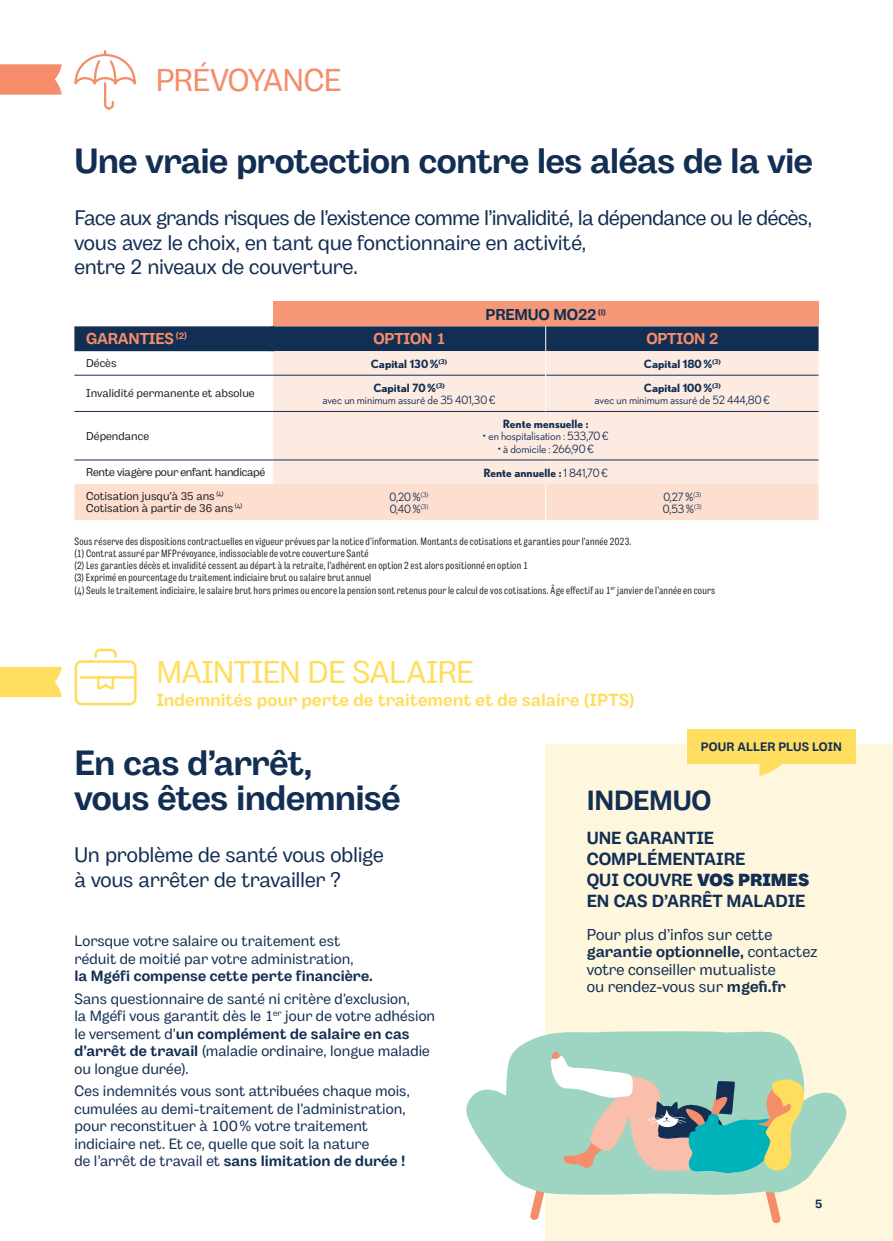
<style>
.page{position:relative;width:893px;height:1241px;background:#fff}
.page>*{position:absolute;margin:0;border:0;box-sizing:border-box;transform-origin:0 0}
.t1{font:700 35px/35px "Body Grotesque";letter-spacing:-.02em;color:#132e53}
.t2{font:31.5px "Body Grotesque";letter-spacing:-.02em;color:#ffdd5f}
.t3{font:31.5px "Body Grotesque";letter-spacing:-.02em;color:#f58d6b}
.t4{font:700 27.65px "Body Grotesque";letter-spacing:-.01em;color:#132e53}
.t5{font:21px/24.5px "Body Grotesque";letter-spacing:-.015em;color:#132e53}
.t6{font:700 17.5px/21px "Body Grotesque";color:#132e53}
.t7{font:700 17.5px "Body Grotesque";color:#ffdd5f}
.t8{font:15.75px/17.5px "Body Grotesque";color:#132e53}
.t9{font:700 15.75px "Body Grotesque";letter-spacing:-.01em;color:#f58d6b}
.t10{font:700 15.75px "Body Grotesque";letter-spacing:-.01em;color:#132e53}
.t11{font:14.88px/17.5px "Body Grotesque";color:#132e53}
.t12{font:700 14.88px "Body Grotesque";letter-spacing:.005em;color:#132e53}
.t13{font:700 12.25px "Body Grotesque";letter-spacing:.01em;color:#132e53}
.t14{font:11.38px/12.2px "Nobel";color:#132e53;text-align:center}
.t15{font:11.38px/12.2px "Body Grotesque";color:#231f20}
.t16{font:700 11.38px "Nobel";color:#132e53}
.t17{font:11.38px "Body Grotesque";letter-spacing:-.025em;color:#231f20}
.t18{font:10.5px/12.2px "Body Grotesque Slim";letter-spacing:.02em;color:#231f20}
.s1{font-weight:700}
.s2{font-weight:400}
.s3{font-weight:800}
</style>
<div class="page">
<svg style="left:0;top:64px;width:62px;height:31px;background:#f59475"></svg>
<svg style="left:0;top:666px;width:62px;height:31px;background:#ffdf6a"></svg>
<div style="left:273px;top:301px;width:546px;height:25px;background:#f69877"></div>
<div style="left:273px;top:376px;width:546px;height:108px;background:#fdebe2"></div>
<div style="left:74px;top:484px;width:745px;height:36px;background:#fddfd0"></div>
<hr style="left:74px;top:375px;width:199px;height:1px;background:#132e53">
<hr style="left:273px;top:375px;width:272px;height:1px;background:#132e53">
<hr style="left:546px;top:375px;width:273px;height:1px;background:#132e53">
<hr style="left:74px;top:411px;width:199px;height:1px;background:#132e53">
<hr style="left:273px;top:411px;width:273px;height:1px;background:#132e53">
<hr style="left:546px;top:411px;width:273px;height:1px;background:#132e53">
<hr style="left:74px;top:459px;width:199px;height:1px;background:#132e53">
<hr style="left:273px;top:459px;width:273px;height:1px;background:#132e53">
<hr style="left:546px;top:459px;width:273px;height:1px;background:#132e53">
<svg style="left:74px;top:326px;width:745px;height:49px;background:#868d9d"></svg>
<hr style="left:545px;top:375px;width:1px;height:36px;background:#fff">
<hr style="left:545px;top:484px;width:1px;height:36px;background:#fff">
<div style="left:546px;top:744px;width:347px;height:496px;background:#fef7dd"></div>
<svg style="left:517px;top:1029px;width:278px;height:20px;fill:#9ed5c2"></svg>
<svg style="left:466px;top:1049px;width:381px;height:174px"></svg>
<svg style="left:74px;top:50px;width:62px;height:60px"></svg>
<svg style="left:74px;top:648px;width:63px;height:58px"></svg>
<svg style="left:759px;top:763px;width:24px;height:13px"></svg>
<div style="left:687px;top:729px;width:169px;height:34px;background:#ffdd5f"></div>
<h2 class="t3" style="left:156px;top:60px;width:187px">PRÉVOYANCE</h2>
<h1 class="t1" style="left:74px;top:144px;width:740px">Une vraie protection contre les aléas de la vie</h1>
<h3 class="t5" style="left:74px;top:206px;width:739px">Face aux grands risques de l’existence comme l’invalidité, la dépendance ou le décès, vous avez le choix, en tant que fonctionnaire en activité,<br>entre 2 niveaux de couverture.</h3>
<h3 class="t10" style="left:486px;top:304px;width:122px">PREMUO MO22 <sup>(1)</sup></h3>
<h3 class="t9" style="left:86px;top:328px;width:102px">GARANTIES <sup>(2)</sup></h3>
<h3 class="t9" style="left:373px;top:328px;width:74px">OPTION 1</h3>
<h3 class="t9" style="left:646px;top:328px;width:73px">OPTION 2</h3>
<p class="t15" style="left:86px;top:357px;width:32px">Décès</p>
<p class="t16" style="left:371px;top:357px;width:78px">Capital 130%<sup>(3)</sup></p>
<p class="t16" style="left:644px;top:357px;width:78px">Capital 180%<sup>(3)</sup></p>
<p class="t15" style="left:86px;top:387px;width:170px">Invalidité permanente et absolue</p>
<p class="t14" style="left:322px;top:381px;width:175px"><span class="s1">Capital 70%</span><sup>(3)<br></sup>avec un minimum assuré de 35 401,30€</p>
<p class="t14" style="left:595px;top:381px;width:177px"><span class="s1">Capital 100%</span><sup>(3)<br></sup>avec un minimum assuré de 52 444,80€</p>
<p class="t15" style="left:86px;top:429px;width:64px">Dépendance</p>
<p class="t16" style="left:503px;top:417px;width:87px">Rente mensuelle :</p>
<p class="t14" style="left:483px;top:430px;width:128px">• en hospitalisation : 533,70€</p>
<p class="t14" style="left:497px;top:442px;width:98px">• à domicile : 266,90€</p>
<p class="t17" style="left:86px;top:465px;width:180px">Rente viagère pour enfant handicapé</p>
<p class="t16" style="left:483px;top:465px;width:126px">Rente annuelle : <span class="s2">1 841,70€</span></p>
<p class="t15" style="left:86px;top:490px;width:158px">Cotisation jusqu’à 35 ans <sup>(4)<br></sup>Cotisation à partir de 36 ans <sup>(4)</sup></p>
<p class="t14" style="left:390px;top:490px;width:40px;text-align:left">0,20%<sup>(3)<br></sup>0,40%<sup>(3)</sup></p>
<p class="t14" style="left:663px;top:490px;width:40px;text-align:left">0,27%<sup>(3)<br></sup>0,53%<sup>(3)</sup></p>
<p class="t18" style="left:74px;top:535px;width:642px">Sous réserve des dispositions contractuelles en vigueur prévues par la notice d’information. Montants de cotisations et garanties pour l’année 2023.<br>(1) Contrat assuré par MFPrévoyance, indissociable de votre couverture Santé<br>(2) Les garanties décès et invalidité cessent au départ à la retraite, l’adhérent en option 2 est alors positionné en option 1<br>(3) Exprimé en pourcentage du traitement indiciaire brut ou salaire brut annuel<br>(4) Seuls le traitement indiciaire, le salaire brut hors primes ou encore la pension sont retenus pour le calcul de vos cotisations. Âge effectif au 1<sup>er</sup> janvier de l’année en cours</p>
<h2 class="t2" style="left:156px;top:652px;width:319px">MAINTIEN DE SALAIRE</h2>
<h3 class="t7" style="left:156px;top:688px;width:480px">Indemnités pour perte de traitement et de salaire (IPTS)</h3>
<h1 class="t1" style="left:74px;top:746px;width:328px">En cas d’arrêt,<br>vous êtes indemnisé</h1>
<h3 class="t5" style="left:74px;top:842px;width:311px">Un problème de santé vous oblige à vous arrêter de travailler ?</h3>
<h3 class="t11" style="left:74px;top:932px;width:281px">Lorsque votre salaire ou traitement est réduit de moitié par votre administration,</h3>
<h3 class="t12" style="left:74px;top:966px;width:300px">la Mgéfi compense cette perte financière.</h3>
<h3 class="t11" style="left:74px;top:989px;width:362px">Sans questionnaire de santé ni critère d’exclusion,<br>la Mgéfi vous garantit dès le 1<sup>er</sup> jour de votre adhésion le versement d’<span class="s1">un complément de salaire en cas d’arrêt de travail</span> (maladie ordinaire, longue maladie ou longue durée).</h3>
<p class="t11" style="left:74px;top:1082px;width:337px">Ces indemnités vous sont attribuées chaque mois, cumulées au demi-traitement de l’administration, pour reconstituer à 100% votre traitement indiciaire net. Et ce, quelle que soit la nature<br>de l’arrêt de travail et <span class="s1">sans limitation de durée !</span></p>
<p class="t13" style="left:701px;top:738px;width:143px">POUR ALLER PLUS LOIN</p>
<h3 class="t4" style="left:587px;top:782px;width:126px">INDEMUO</h3>
<h3 class="t6" style="left:587px;top:827px;width:224px">UNE GARANTIE<br>COMPLÉMENTAIRE<br>QUI COUVRE <span class="s3">VOS PRIMES<br></span>EN CAS D’ARRÊT MALADIE</h3>
<h3 class="t8" style="left:587px;top:925px;width:232px">Pour plus d’infos sur cette <span class="s1">garantie optionnelle,</span> contactez votre conseiller mutualiste<br>ou rendez-vous sur <span class="s1">mgefi.fr</span></h3>
<p class="t13" style="left:815px;top:1195px;width:9px">5</p>
</div>
